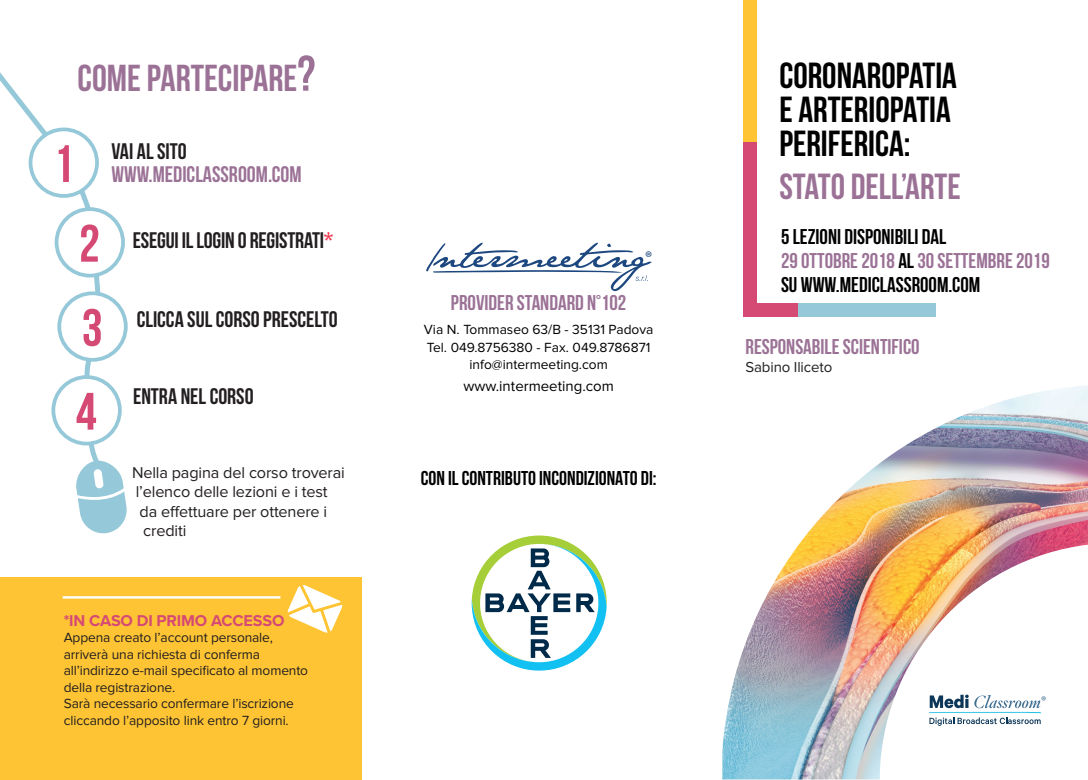
<style>
.page{position:relative;width:1088px;height:780px;background:#fff}
.page>*{position:absolute;margin:0;border:0;box-sizing:border-box;transform-origin:0 0}
.t1{font:52.5px/83.9px "Bebas Neue";color:#d54a74;text-align:justify}
.t2{font:37.5px "Bebas Neue";color:#9b7296}
.t3{font:36.25px/33.8px "Bebas Neue";color:#000}
.t4{font:36.25px "Bebas Neue";color:#9b7296}
.t5{font:22.5px "Bebas Neue";color:#231f20}
.t6{font:22.5px "Bebas Neue";color:#9b7296}
.t7{font:700 21.25px/23.8px "Bebas Neue";color:#000}
.t8{font:700 21.25px "Bebas Neue";color:#9b7296}
.t9{font:20px "Bebas Neue";color:#000001}
.t10{font:17px "Myriad Pro";color:#1d477f}
.t11{font:16.25px "Proxima Nova";letter-spacing:-.01em;color:#231f20}
.t12{font:700 16.25px "Proxima Nova";letter-spacing:-.01em;color:#d54a74}
.t13{font:15px "Proxima Nova";color:#000}
.t14{font:15px "Proxima Nova";letter-spacing:-.01em;color:#231f20}
.t15{font:13.75px/16.5px "Proxima Nova";letter-spacing:-.01em;color:#231f20}
.t16{font:13.75px/17.5px "Proxima Nova";color:#000;text-align:center}
.t17{font:12.62px "Myriad Pro";color:#427092}
.s1{font-size:50px}
.s2{color:#ee314a}
.s3{font-weight:400}
.s4{color:#9b7296}
</style>
<div class="page">
<div style="left:743px;top:0;width:13px;height:141px;background:#fec434"></div>
<div style="left:743px;top:141px;width:13px;height:175px;background:#d54a74"></div>
<div style="left:743px;top:303px;width:55px;height:13px;background:#d54a74"></div>
<div style="left:798px;top:303px;width:137px;height:13px;background:#95c8d8"></div>
<svg style="left:426px;top:243px;width:226px;height:48px"></svg>
<svg style="left:76px;top:462px;width:51px;height:72px"></svg>
<svg style="left:0;top:72px;width:107px;height:399px"></svg>
<div style="left:31px;top:129px;width:66px;height:67px;background:#fff;border-radius:50%"></div>
<div style="left:29px;top:127px;width:70px;height:71px;border:4px solid #95c8d8;border-radius:50%"></div>
<div style="left:57px;top:209px;width:66px;height:66px;background:#fff;border-radius:50%"></div>
<div style="left:55px;top:207px;width:70px;height:70px;border:4px solid #95c8d8;border-radius:50%"></div>
<div style="left:59px;top:293px;width:67px;height:67px;background:#fff;border-radius:50%"></div>
<div style="left:57px;top:291px;width:71px;height:71px;border:4px solid #95c8d8;border-radius:50%"></div>
<div style="left:53px;top:377px;width:67px;height:66px;background:#fff;border-radius:50%"></div>
<div style="left:51px;top:375px;width:71px;height:70px;border:4px solid #95c8d8;border-radius:50%"></div>
<div style="left:0;top:577px;width:361px;height:203px;background:#fec434"></div>
<svg style="left:288px;top:585px;width:54px;height:47px"></svg>
<hr style="left:63px;top:596px;width:217px;height:2px;background:#fff">
<svg style="left:472px;top:535px;width:135px;height:135px"></svg>
<img style="left:722px;top:385px;width:366px;height:394px">
<h2 class="t2" style="left:78px;top:57px;width:239px">COME PARTECIPARE<span class="s1">?</span></h2>
<h1 class="t1" style="left:53px;top:121px;width:22px">1</h1>
<h3 class="t5" style="left:111px;top:139px;width:77px">VAI AL SITO</h3>
<h3 class="t6" style="left:111px;top:161px;width:192px">WWW.MEDICLASSROOM.COM</h3>
<h1 class="t1" style="left:76px;top:201px;width:28px">2<br>3<br>4</h1>
<h3 class="t5" style="left:133px;top:227px;width:202px">ESEGUI IL LOGIN O REGISTRATI<span class="s2">*</span></h3>
<h3 class="t5" style="left:137px;top:306px;width:203px">CLICCA SUL CORSO PRESCELTO</h3>
<h3 class="t5" style="left:133px;top:384px;width:122px">ENTRA NEL CORSO</h3>
<p class="t11" style="left:132px;top:465px;width:214px">Nella pagina del corso troverai</p>
<p class="t11" style="left:136px;top:484px;width:193px">l’elenco delle lezioni e i test</p>
<p class="t11" style="left:140px;top:504px;width:189px">da effettuare per ottenere i</p>
<p class="t11" style="left:143px;top:523px;width:45px">crediti</p>
<p class="t12" style="left:64px;top:608px;width:222px">*IN CASO DI PRIMO ACCESSO</p>
<p class="t15" style="left:64px;top:630px;width:246px">Appena creato l’account personale, arriverà una richiesta di conferma all’indirizzo e-mail specificato al momento della registrazione.<br>Sarà necessario confermare l’iscrizione cliccando l’apposito link entro 7 giorni.</p>
<p class="t10" style="left:645px;top:246px;width:9px">®</p>
<h3 class="t8" style="left:451px;top:290px;width:177px">PROVIDER STANDARD N°102</h3>
<p class="t16" style="left:424px;top:321px;width:231px">Via N. Tommaseo 63/B - 35131 Padova<br>Tel. 049.8756380 - Fax. 049.8786871 info@intermeeting.com</p>
<p class="t13" style="left:463px;top:379px;width:152px">www.intermeeting.com</p>
<h3 class="t9" style="left:421px;top:467px;width:237px">CON IL CONTRIBUTO INCONDIZIONATO DI:</h3>
<h3 class="t3" style="left:779px;top:58px;width:179px">CORONAROPATIA<br>E ARTERIOPATIA<br>PERIFERICA:</h3>
<h3 class="t4" style="left:779px;top:167px;width:183px">STATO DELL’ARTE</h3>
<h3 class="t7" style="left:781px;top:225px;width:270px">5 LEZIONI DISPONIBILI <span class="s3">DAL<br></span><span class="s4">29 OTTOBRE 2018</span> <span class="s3">AL</span> <span class="s4">30 SETTEMBRE 2019<br></span>SU WWW.MEDICLASSROOM.COM</h3>
<h3 class="t8" style="left:745px;top:335px;width:176px">RESPONSABILE SCIENTIFICO</h3>
<p class="t14" style="left:745px;top:360px;width:88px">Sabino Iliceto</p>
<p class="t17" style="left:1041px;top:693px;width:7px">®</p>
</div>
